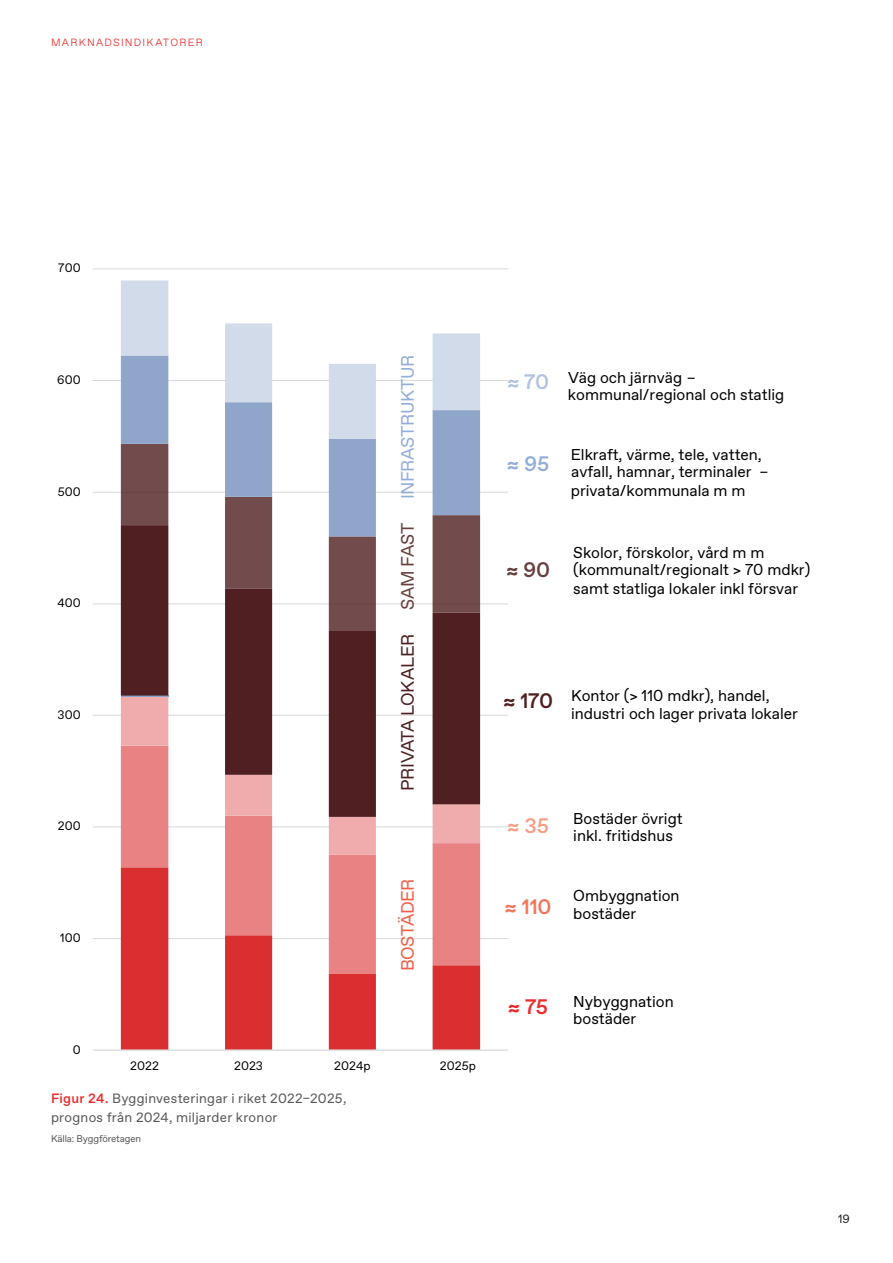
<style>
.page{position:relative;width:893px;height:1263px;background:#fff}
.page>*{position:absolute;margin:0;border:0;box-sizing:border-box;transform-origin:0 0}
.Rubrik_2{font:500 21px "Veidekke Favorit";color:#4f1f21}
.Rubrik_2-2{font:500 21px "Veidekke Favorit";color:#f3755a}
.Rubrik_2-3{font:500 21px "Veidekke Favorit";color:#b1c2e3}
.Rubrik_2-4{font:500 21px "Veidekke Favorit";color:#93aeda}
.Rubrik_2-5{font:500 21px "Veidekke Favorit";color:#693f3e}
.Rubrik_2-6{font:500 21px "Veidekke Favorit";color:#f7a086}
.Rubrik_2-7{font:500 21px "Veidekke Favorit";color:#ee2a2b}
.Bildtext{font:18px "Veidekke Favorit";letter-spacing:-.03em;color:#4f1f21}
.Bildtext-2{font:18px "Veidekke Favorit";letter-spacing:-.025em;color:#93aeda}
.Bildtext-3{font:18px "Veidekke Favorit";letter-spacing:-.025em;color:#f16148}
.Bildtext-4{font:18px "Veidekke Favorit";letter-spacing:-.025em;color:#693f3e}
.t1{font:15.6px/17.1px "Veidekke Favorit";color:#000}
.Tabellnummer_o_namn{font:13.5px/19.5px "Veidekke Favorit";letter-spacing:.02em;color:#57585a}
.t2{font:12.15px "Veidekke Favorit";color:#000}
.t3{font:12px "Veidekke Favorit";color:#231f20}
.t4{font:300 10.5px "Veidekke Favorit";letter-spacing:.12em;color:#ee2a2b}
.Källa{font:9.75px "Veidekke Favorit";letter-spacing:-.01em;color:#57585a}
.s1{font-weight:500;color:#ee2a2b}
</style>
<div class="page">
<hr style="left:93px;top:938px;width:415px;height:1px;background:#d9d9d9">
<hr style="left:93px;top:826px;width:415px;height:1px;background:#d9d9d9">
<hr style="left:93px;top:715px;width:415px;height:1px;background:#d9d9d9">
<hr style="left:93px;top:603px;width:415px;height:1px;background:#d9d9d9">
<hr style="left:93px;top:492px;width:415px;height:1px;background:#d9d9d9">
<hr style="left:93px;top:380px;width:415px;height:1px;background:#d9d9d9">
<hr style="left:93px;top:268px;width:415px;height:1px;background:#d9d9d9">
<svg style="left:121px;top:974px;width:359px;height:75px;fill:#d92f30"></svg>
<svg style="left:121px;top:855px;width:359px;height:119px"></svg>
<svg style="left:121px;top:817px;width:359px;height:38px"></svg>
<svg style="left:121px;top:631px;width:359px;height:186px"></svg>
<svg style="left:121px;top:536px;width:359px;height:95px"></svg>
<svg style="left:121px;top:439px;width:359px;height:97px"></svg>
<svg style="left:121px;top:280px;width:359px;height:159px"></svg>
<hr style="left:93px;top:1049px;width:415px;height:2px;background:#d9d9d9">
<p class="t4" style="left:51px;top:37px;width:153px">MARKNADSINDIKATORER</p>
<p class="t2" style="left:58px;top:261px;width:24px">700</p>
<p class="t2" style="left:57px;top:373px;width:25px">600</p>
<p class="t2" style="left:58px;top:484px;width:24px">500</p>
<p class="t2" style="left:57px;top:596px;width:25px">400</p>
<p class="t2" style="left:58px;top:707px;width:25px">300</p>
<p class="t2" style="left:58px;top:819px;width:24px">200</p>
<p class="t2" style="left:60px;top:931px;width:22px">100</p>
<p class="t2" style="left:73px;top:1042px;width:9px">0</p>
<p class="Bildtext-2" style="left:397px;top:499px;width:146px;rotate:-90deg">INFRASTRUKTUR</p>
<p class="Bildtext-4" style="left:397px;top:610px;width:88px;rotate:-90deg">SAM FAST</p>
<p class="Bildtext" style="left:397px;top:790px;width:158px;rotate:-90deg">PRIVATA LOKALER</p>
<p class="Bildtext-3" style="left:397px;top:971px;width:94px;rotate:-90deg">BOSTÄDER</p>
<p class="t2" style="left:130px;top:1059px;width:30px">2022</p>
<p class="t2" style="left:234px;top:1059px;width:30px">2023</p>
<p class="t2" style="left:334px;top:1059px;width:38px">2024p</p>
<p class="t2" style="left:440px;top:1059px;width:37px">2025p</p>
<p class="Tabellnummer_o_namn" style="left:51px;top:1089px;width:297px"><span class="s1">Figur 24.</span> Bygginvesteringar i riket 2022–2025, prognos från 2024, miljarder kronor</p>
<p class="Källa" style="left:51px;top:1133px;width:92px">Källa: Byggföretagen</p>
<p class="Rubrik_2-3" style="left:507px;top:369px;width:44px">≈ 70</p>
<p class="Rubrik_2-4" style="left:507px;top:451px;width:44px">≈ 95</p>
<p class="Rubrik_2-5" style="left:506px;top:557px;width:46px">≈ 90</p>
<p class="t1" style="left:568px;top:369px;width:218px">Väg och järnväg – kommunal/regional och statlig</p>
<p class="t1" style="left:571px;top:446px;width:199px">Elkraft, värme, tele, vatten, avfall, hamnar, terminaler –</p>
<p class="t1" style="left:571px;top:482px;width:176px">privata/kommunala m m</p>
<p class="t1" style="left:573px;top:544px;width:239px">Skolor, förskolor, vård m m (kommunalt/regionalt &gt; 70 mdkr)</p>
<p class="t1" style="left:573px;top:581px;width:226px">samt statliga lokaler inkl försvar</p>
<p class="Rubrik_2" style="left:503px;top:688px;width:52px">≈ 170</p>
<p class="t1" style="left:571px;top:688px;width:228px;line-height:17.5px">Kontor (&gt; 110 mdkr), handel, industri och lager privata lokaler</p>
<p class="Rubrik_2-6" style="left:507px;top:813px;width:44px">≈ 35</p>
<p class="Rubrik_2-2" style="left:504px;top:894px;width:49px">≈ 110</p>
<p class="t1" style="left:573px;top:810px;width:111px">Bostäder övrigt inkl. fritidshus</p>
<p class="t1" style="left:573px;top:888px;width:108px;line-height:17.5px">Ombyggnation bostäder</p>
<p class="Rubrik_2-7" style="left:508px;top:995px;width:42px">≈ 75</p>
<p class="t1" style="left:573px;top:993px;width:102px;line-height:17.5px">Nybyggnation bostäder</p>
<p class="t3" style="left:838px;top:1212px;width:13px">19</p>
</div>
